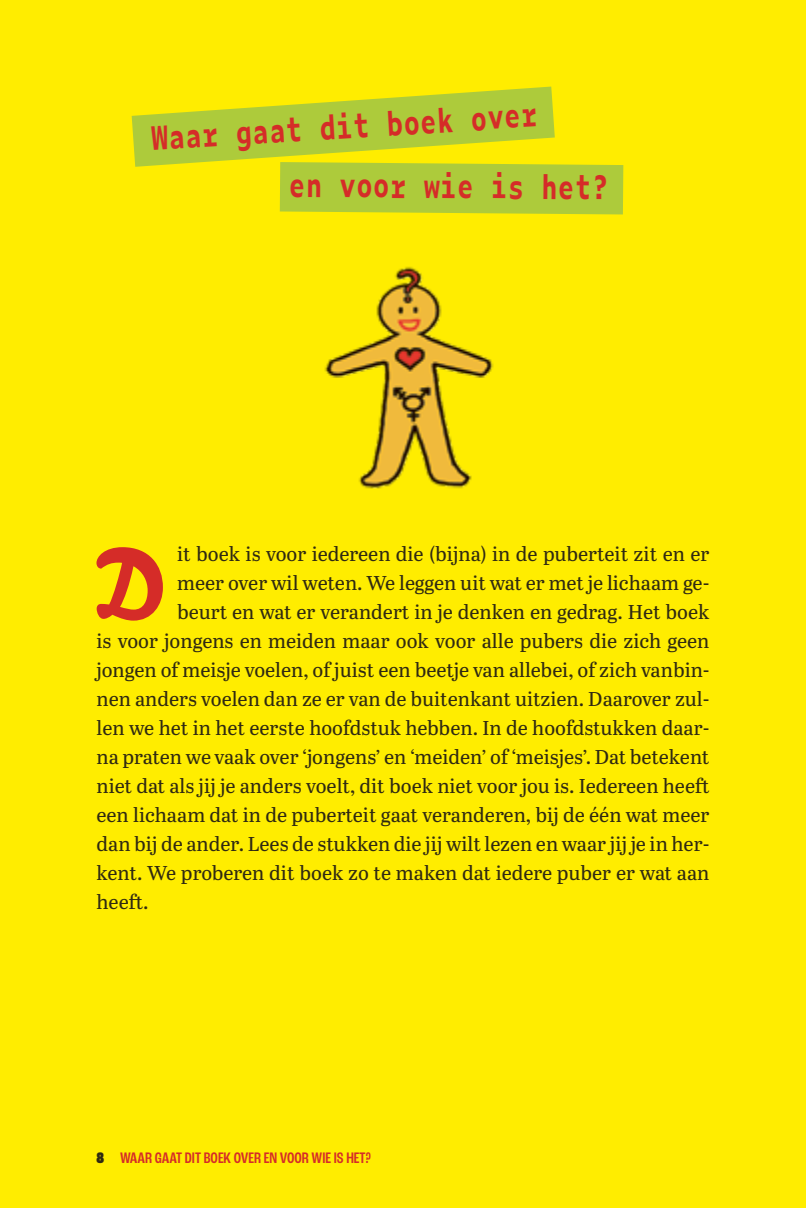
<style>
.page{position:relative;width:806px;height:1208px;background:#fff}
.page>*{position:absolute;margin:0;border:0;box-sizing:border-box;transform-origin:0 0}
._02_Platte_tekst_ini{font:96.6px "Bello Script Pro";color:#d52c28}
.t1{font:700 32px "Zeitung Mono Pro";color:#d52c28;scale:.75 1}
._02_Platte_tekst_ini-2{font:20px "Abril Text";color:#2f2912}
.t2{font:500 condensed 16px "Roc Grotesk";color:#d52c28}
.s1{font-weight:900;color:#2f2912}
</style>
<div class="page">
<div style="left:0;top:0;width:805px;height:1208px;background:#ffed00"></div>
<svg style="left:132px;top:87px;width:491px;height:127px"></svg>
<img style="left:324px;top:267px;width:170px;height:222px">
<p class="t1" style="left:149px;top:112px;width:517px;rotate:-4deg">Waar gaat dit boek over</p>
<p class="t1" style="left:289px;top:159px;width:428px">en voor wie is het?</p>
<p class="_02_Platte_tekst_ini" style="left:94px;top:509px;width:72px">D</p>
<p class="_02_Platte_tekst_ini-2" style="left:177px;top:539px;width:533px">it boek is voor iedereen die (bijna) in de puberteit zit en er</p>
<p class="_02_Platte_tekst_ini-2" style="left:177px;top:568px;width:533px">meer over wil weten. We leggen uit wat er met je lichaam ge-</p>
<p class="_02_Platte_tekst_ini-2" style="left:177px;top:597px;width:533px">beurt en wat er verandert in je denken en gedrag. Het boek</p>
<p class="_02_Platte_tekst_ini-2" style="left:96px;top:626px;width:614px">is voor jongens en meiden maar ook voor alle pubers die zich geen</p>
<p class="_02_Platte_tekst_ini-2" style="left:96px;top:655px;width:614px">jongen of meisje voelen, of juist een beetje van allebei, of zich vanbin-</p>
<p class="_02_Platte_tekst_ini-2" style="left:96px;top:684px;width:614px">nen anders voelen dan ze er van de buitenkant uitzien. Daarover zul-</p>
<p class="_02_Platte_tekst_ini-2" style="left:96px;top:713px;width:614px">len we het in het eerste hoofdstuk hebben. In de hoofdstukken daar-</p>
<p class="_02_Platte_tekst_ini-2" style="left:96px;top:742px;width:614px">na praten we vaak over ‘jongens’ en ‘meiden’ of ‘meisjes’. Dat betekent</p>
<p class="_02_Platte_tekst_ini-2" style="left:96px;top:771px;width:614px">niet dat als jij je anders voelt, dit boek niet voor jou is. Iedereen heeft</p>
<p class="_02_Platte_tekst_ini-2" style="left:96px;top:800px;width:614px">een lichaam dat in de puberteit gaat veranderen, bij de één wat meer</p>
<p class="_02_Platte_tekst_ini-2" style="left:96px;top:829px;width:614px">dan bij de ander. Lees de stukken die jij wilt lezen en waar jij je in her-</p>
<p class="_02_Platte_tekst_ini-2" style="left:96px;top:858px;width:614px">kent. We proberen dit boek zo te maken dat iedere puber er wat aan</p>
<p class="_02_Platte_tekst_ini-2" style="left:96px;top:887px;width:54px">heeft.</p>
<p class="t2" style="left:96px;top:1148px;width:276px"><span class="s1">8</span> WAAR GAAT DIT BOEK OVER EN VOOR WIE IS HET?</p>
</div>
